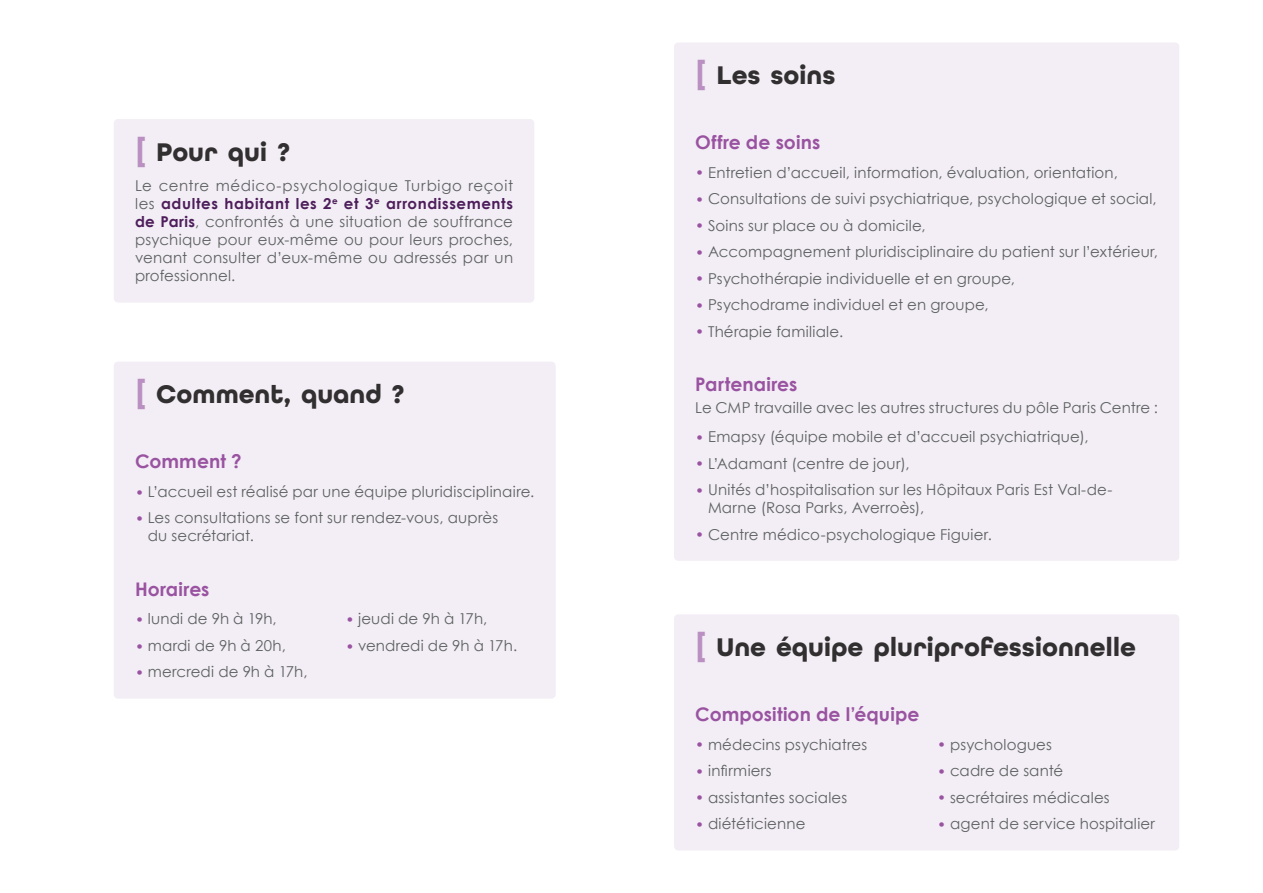
<style>
.page{position:relative;width:1263px;height:893px;background:#fff}
.page>*{position:absolute;margin:0;border:0;box-sizing:border-box;transform-origin:0 0}
.t1{font:700 27px "All Round Gothic";color:#312f30}
.t2{font:700 18.75px "Century Gothic";letter-spacing:.005em;color:#9953a1}
.t3{font:15px/18px "Century Gothic";letter-spacing:.01em;color:#5d6161}
.s1{font-family:"Century Gothic";font-size:33px;color:#ba8fc1}
.s2{font-weight:700;color:#4e1e5b}
.s3{color:#9953a1}
</style>
<div class="page">
<div style="left:674px;top:43px;width:505px;height:518px;background:#f3eef5;border-radius:4px"></div>
<div style="left:674px;top:614px;width:505px;height:236px;background:#f3eef5;border-radius:4px"></div>
<div style="left:114px;top:119px;width:420px;height:184px;background:#f3eef5;border-radius:4px"></div>
<div style="left:114px;top:362px;width:442px;height:337px;background:#f3eef5;border-radius:4px"></div>
<h1 class="t1" style="left:135px;top:136px;width:156px"><span class="s1">[</span> Pour qui ?</h1>
<p class="t3" style="left:135px;top:177px;width:380px;text-align:justify">Le centre médico-psychologique Turbigo reçoit les <span class="s2">adultes habitant les 2</span><sup>e</sup> <span class="s2">et 3</span><sup>e</sup> <span class="s2">arrondissements de Paris</span>, confrontés à une situation de souffrance psychique pour eux-même ou pour leurs proches, venant consulter d’eux-même ou adressés par un professionnel.</p>
<h1 class="t1" style="left:135px;top:378px;width:271px"><span class="s1">[</span> Comment, quand ?</h1>
<p class="t2" style="left:135px;top:447px;width:108px">Comment ?</p>
<p class="t3" style="left:135px;top:482px;width:401px"><span class="s3">•</span> L’accueil est réalisé par une équipe pluridisciplinaire.</p>
<p class="t3" style="left:148px;top:509px;width:352px;text-indent:-13px"><span class="s3">•</span> Les consultations se font sur rendez-vous, auprès du secrétariat.</p>
<p class="t2" style="left:135px;top:575px;width:76px">Horaires</p>
<p class="t3" style="left:135px;top:610px;width:143px"><span class="s3">•</span> lundi de 9h à 19h,</p>
<p class="t3" style="left:135px;top:636px;width:152px"><span class="s3">•</span> mardi de 9h à 20h,</p>
<p class="t3" style="left:135px;top:663px;width:174px"><span class="s3">•</span> mercredi de 9h à 17h,</p>
<p class="t3" style="left:345px;top:610px;width:143px"><span class="s3">•</span> jeudi de 9h à 17h,</p>
<p class="t3" style="left:345px;top:636px;width:173px"><span class="s3">•</span> vendredi de 9h à 17h.</p>
<h1 class="t1" style="left:695px;top:59px;width:141px"><span class="s1">[</span> Les soins</h1>
<p class="t2" style="left:695px;top:128px;width:127px">Offre de soins</p>
<p class="t3" style="left:695px;top:163px;width:424px"><span class="s3">•</span> Entretien d’accueil, information, évaluation, orientation,</p>
<p class="t3" style="left:695px;top:190px;width:463px"><span class="s3">•</span> Consultations de suivi psychiatrique, psychologique et social,</p>
<p class="t3" style="left:695px;top:216px;width:232px"><span class="s3">•</span> Soins sur place ou à domicile,</p>
<p class="t3" style="left:695px;top:243px;width:464px"><span class="s3">•</span> Accompagnement pluridisciplinaire du patient sur l’extérieur,</p>
<p class="t3" style="left:695px;top:269px;width:321px"><span class="s3">•</span> Psychothérapie individuelle et en groupe,</p>
<p class="t3" style="left:695px;top:296px;width:295px"><span class="s3">•</span> Psychodrame individuel et en groupe,</p>
<p class="t3" style="left:695px;top:322px;width:149px"><span class="s3">•</span> Thérapie familiale.</p>
<p class="t2" style="left:695px;top:370px;width:103px">Partenaires</p>
<p class="t3" style="left:695px;top:399px;width:464px">Le CMP travaille avec les autres structures du pôle Paris Centre :</p>
<p class="t3" style="left:695px;top:427px;width:395px"><span class="s3">•</span> Emapsy (équipe mobile et d’accueil psychiatrique),</p>
<p class="t3" style="left:695px;top:454px;width:216px"><span class="s3">•</span> L’Adamant (centre de jour),</p>
<p class="t3" style="left:708px;top:480px;width:406px;text-indent:-13px"><span class="s3">•</span> Unités d’hospitalisation sur les Hôpitaux Paris Est Val-de-<br>Marne (Rosa Parks, Averroès),</p>
<p class="t3" style="left:695px;top:525px;width:298px"><span class="s3">•</span> Centre médico-psychologique Figuier.</p>
<h1 class="t1" style="left:695px;top:631px;width:442px"><span class="s1">[</span> Une équipe pluriprofessionnelle</h1>
<p class="t2" style="left:695px;top:700px;width:226px">Composition de l’équipe</p>
<p class="t3" style="left:695px;top:735px;width:173px"><span class="s3">•</span> médecins psychiatres</p>
<p class="t3" style="left:695px;top:761px;width:78px"><span class="s3">•</span> infirmiers</p>
<p class="t3" style="left:695px;top:788px;width:153px"><span class="s3">•</span> assistantes sociales</p>
<p class="t3" style="left:695px;top:814px;width:112px"><span class="s3">•</span> diététicienne</p>
<p class="t3" style="left:937px;top:735px;width:116px"><span class="s3">•</span> psychologues</p>
<p class="t3" style="left:937px;top:761px;width:128px"><span class="s3">•</span> cadre de santé</p>
<p class="t3" style="left:937px;top:788px;width:174px"><span class="s3">•</span> secrétaires médicales</p>
<p class="t3" style="left:937px;top:814px;width:219px"><span class="s3">•</span> agent de service hospitalier</p>
</div>
